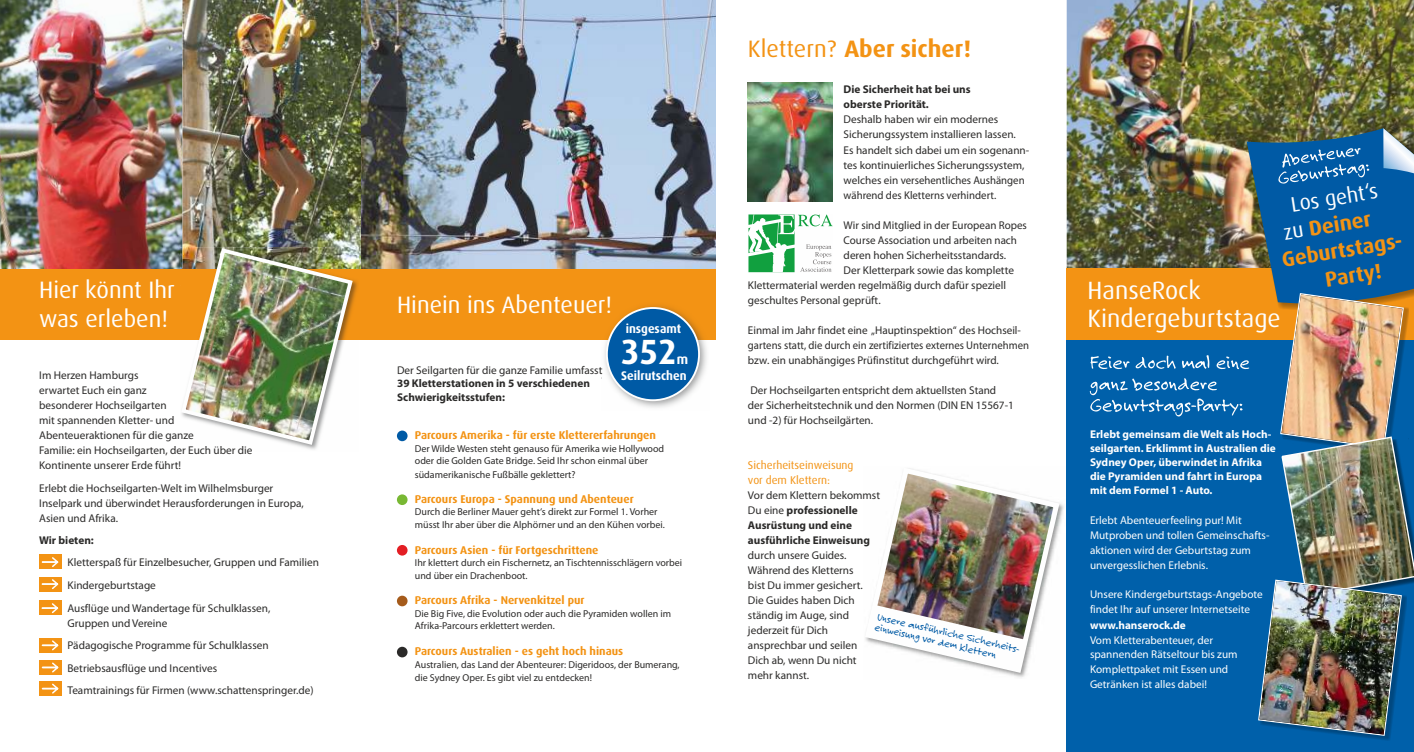
<style>
.page{position:relative;width:1414px;height:752px;background:#fff}
.page>*{position:absolute;margin:0;border:0;box-sizing:border-box;transform-origin:0 0}
.t1{font:700 35px "Dax Offc";color:#fff;scale:.95 1}
.t2{font:25px/28.8px "Dax Offc";color:#fefefe}
.t3{font:23.75px/28.5px "Dax Offc";color:#fff}
.t4{font:700 23.75px "Dax Offc";color:#f39314}
.t5{font:700 21.12px "Dax Offc";color:#f39314}
.t6{font:21.12px "Dax Offc";color:#fefefe}
.t7{font:700 13.75px "Dax Offc";color:#fff;scale:.95 1}
.t8{font:700 12.5px "Dax Offc";color:#fff;scale:.95 1}
.t9{font:11.25px/15px "Myriad Pro";color:#2b2a29}
.t10{font:11.25px/14.9px "Myriad Pro";color:#fefefe}
.t11{font:700 11.25px/15px "Myriad Pro";color:#2b2a29}
.t12{font:700 11.25px "Dax Offc";color:#f39314}
.t13{font:700 11.25px/14px "Myriad Pro";color:#fefefe}
.t14{font:11.25px/10.8px "Felt Tip Roman";color:#005aa5}
.t15{font:11.25px/15px "Dax Offc";color:#f39314}
.t16{font:10px/12.8px "Myriad Pro";color:#2b2a29}
.s1{font-weight:400}
.s2{font-weight:400;color:#fefefe}
</style>
<div class="page">
<div style="left:0;top:268px;width:716px;height:72px;background:#f39314"></div>
<img style="left:0;top:0;width:716px;height:269px">
<img style="left:601px;top:305px;width:106px;height:103px">
<div style="left:607px;top:308px;width:92px;height:92px;background:#005aa5;border-radius:50%"></div>
<div style="left:606px;top:307px;width:94px;height:94px;border:2px solid #fefefe;border-radius:50%"></div>
<div style="left:397px;top:430px;width:10px;height:11px;background:#005aa5;border-radius:50%"></div>
<div style="left:397px;top:494px;width:10px;height:11px;background:#78b833;border-radius:50%"></div>
<div style="left:397px;top:544px;width:10px;height:11px;background:#e31e24;border-radius:50%"></div>
<div style="left:397px;top:595px;width:10px;height:11px;background:#a55b1b;border-radius:50%"></div>
<div style="left:397px;top:646px;width:10px;height:11px;background:#2b2a29;border-radius:50%"></div>
<div style="left:39px;top:554px;width:23px;height:14px;background:#f39314"></div>
<div style="left:39px;top:576px;width:23px;height:14px;background:#f39314"></div>
<div style="left:39px;top:600px;width:23px;height:14px;background:#f39314"></div>
<div style="left:39px;top:660px;width:23px;height:14px;background:#f39314"></div>
<div style="left:39px;top:637px;width:23px;height:15px;background:#f39314"></div>
<div style="left:39px;top:681px;width:23px;height:14px;background:#f39314"></div>
<img style="left:748px;top:83px;width:85px;height:118px">
<svg style="left:748px;top:214px;width:85px;height:58px"></svg>
<img style="left:179px;top:246px;width:176px;height:201px">
<svg style="left:41px;top:557px;width:18px;height:10px"></svg>
<svg style="left:41px;top:579px;width:18px;height:11px"></svg>
<svg style="left:41px;top:603px;width:21px;height:12px"></svg>
<svg style="left:41px;top:640px;width:18px;height:11px"></svg>
<svg style="left:41px;top:662px;width:18px;height:11px"></svg>
<svg style="left:41px;top:683px;width:18px;height:11px"></svg>
<div style="left:1067px;top:340px;width:347px;height:411px;background:#0060aa"></div>
<img style="left:1067px;top:0;width:347px;height:268px">
<div style="left:1067px;top:268px;width:347px;height:72px;background:#f39314"></div>
<div style="left:1260px;top:581px;width:147px;height:159px;background:#2b2a29;opacity:.29"></div>
<img style="left:1089px;top:128px;width:325px;height:608px">
<img style="left:1259px;top:580px;width:141px;height:154px">
<img style="left:865px;top:468px;width:197px;height:207px">
<h3 class="t3" style="left:39px;top:277px;width:137px">Hier könnt Ihr was erleben!</h3>
<p class="t9" style="left:39px;top:368px;width:215px">Im Herzen Hamburgs<br>erwartet Euch ein ganz<br>besonderer Hochseilgarten<br>mit spannenden Kletter- und<br>Abenteueraktionen für die ganze<br>Familie: ein Hochseilgarten, der Euch über die<br>Kontinente unserer Erde führt!</p>
<p class="t9" style="left:39px;top:482px;width:266px">Erlebt die Hochseilgarten-Welt im Wilhelmsburger<br>Inselpark und überwindet Herausforderungen in Europa,<br>Asien und Afrika.</p>
<p class="t11" style="left:39px;top:533px;width:56px">Wir bieten:</p>
<p class="t9" style="left:68px;top:552px;width:253px;line-height:22.5px">Kletterspaß für Einzelbesucher, Gruppen und Familien<br>Kindergeburtstage<br>Ausflüge und Wandertage für Schulklassen,</p>
<p class="t9" style="left:68px;top:612px;width:248px;line-height:22.5px">Gruppen und Vereine<br>Pädagogische Programme für Schulklassen Betriebsausflüge und Incentives<br>Teamtrainings für Firmen (www.schattenspringer.de)</p>
<h3 class="t3" style="left:397px;top:291px;width:217px">Hinein ins Abenteuer!</h3>
<p class="t9" style="left:397px;top:363px;width:207px">Der Seilgarten für die ganze Familie umfasst</p>
<p class="t11" style="left:397px;top:377px;width:194px;line-height:13.5px">39 Kletterstationen in 5 verschiedenen<br>Schwierigkeitsstufen:</p>
<p class="t8" style="left:626px;top:323px;width:60px">insgesamt</p>
<h1 class="t1" style="left:621px;top:336px;width:61px">352</h1>
<p class="t7" style="left:677px;top:353px;width:14px">m</p>
<p class="t8" style="left:621px;top:369px;width:70px">Seilrutschen</p>
<p class="t12" style="left:415px;top:430px;width:243px">Parcours Amerika - für erste Klettererfahrungen</p>
<p class="t16" style="left:415px;top:443px;width:251px">Der Wilde Westen steht genauso für Amerika wie Hollywood oder die Golden Gate Bridge. Seid Ihr schon einmal über</p>
<p class="t16" style="left:415px;top:469px;width:162px">südamerikanische Fußbälle geklettert?</p>
<p class="t12" style="left:415px;top:494px;width:220px">Parcours Europa - Spannung und Abenteuer</p>
<p class="t16" style="left:415px;top:506px;width:251px">Durch die Berliner Mauer geht‘s direkt zur Formel 1. Vorher müsst Ihr aber über die Alphörner und an den Kühen vorbei.</p>
<p class="t12" style="left:415px;top:544px;width:185px">Parcours Asien - für Fortgeschrittene</p>
<p class="t16" style="left:415px;top:557px;width:269px">Ihr klettert durch ein Fischernetz, an Tischtennisschlägern vorbei und über ein Drachenboot.</p>
<p class="t12" style="left:415px;top:595px;width:171px">Parcours Afrika - Nervenkitzel pur</p>
<p class="t16" style="left:415px;top:607px;width:258px">Die Big Five, die Evolution oder auch die Pyramiden wollen im<br>Afrika-Parcours erklettert werden.</p>
<p class="t12" style="left:415px;top:646px;width:210px">Parcours Australien - es geht hoch hinaus</p>
<p class="t16" style="left:415px;top:658px;width:266px">Australien, das Land der Abenteurer: Digeridoos, der Bumerang, die Sydney Oper. Es gibt viel zu entdecken!</p>
<h3 class="t4" style="left:748px;top:39px;width:225px"><span class="s1">Klettern?</span> Aber sicher!</h3>
<p class="t11" style="left:844px;top:83px;width:129px">Die Sicherheit hat bei uns oberste Priorität.</p>
<p class="t9" style="left:844px;top:113px;width:187px">Deshalb haben wir ein modernes Sicherungssystem installieren lassen.<br>Es handelt sich dabei um ein sogenann&shy;tes kontinuierliches Sicherungssystem, welches ein versehentliches Aushängen während des Kletterns verhindert.</p>
<p class="t9" style="left:844px;top:218px;width:185px">Wir sind Mitglied in der European Ropes</p>
<p class="t9" style="left:844px;top:233px;width:175px">Course Association und arbeiten nach</p>
<p class="t9" style="left:844px;top:248px;width:164px">deren hohen Sicherheitsstandards.</p>
<p class="t9" style="left:844px;top:263px;width:172px">Der Kletterpark sowie das komplette</p>
<p class="t9" style="left:748px;top:278px;width:260px">Klettermaterial werden regelmäßig durch dafür speziell</p>
<p class="t9" style="left:748px;top:293px;width:134px">geschultes Personal geprüft.</p>
<p class="t9" style="left:748px;top:323px;width:282px">Einmal im Jahr findet eine „Hauptinspektion“ des Hochseil&shy;gartens statt, die durch ein zertifiziertes externes Unternehmen bzw. ein unabhängiges Prüfinstitut durchgeführt wird.</p>
<p class="t9" style="left:748px;top:383px;width:267px">Der Hochseilgarten entspricht dem aktuellsten Stand<br>der Sicherheitstechnik und den Normen (DIN EN 15567-1 und -2) für Hochseilgärten.</p>
<p class="t15" style="left:748px;top:458px;width:107px">Sicherheitseinweisung vor dem Klettern:</p>
<p class="t11" style="left:748px;top:488px;width:134px"><span class="s1">Vor dem Klettern bekommst<br>Du eine</span> professionelle<br>Ausrüstung und eine ausführliche Einweisung</p>
<p class="t9" style="left:748px;top:548px;width:116px">durch unsere Guides.<br>Während des Kletterns bist Du immer gesichert.<br>Die Guides haben Dich ständig im Auge, sind jederzeit für Dich ansprechbar und seilen<br>Dich ab, wenn Du nicht mehr kannst.</p>
<p class="t14" style="left:879px;top:610px;width:155px;rotate:13deg">Unsere ausführliche Sicherheits&shy;einweisung vor dem Klettern</p>
<h3 class="t6" style="left:1290px;top:195px;width:89px;rotate:-9deg">Los geht‘s</h3>
<h3 class="t5" style="left:1282px;top:223px;width:90px;rotate:-9deg"><span class="s2">zu</span> Deiner</h3>
<h3 class="t5" style="left:1280px;top:250px;width:123px;rotate:-9deg">Geburtstags-</h3>
<h3 class="t5" style="left:1324px;top:270px;width:59px;rotate:-9deg">Party!</h3>
<h2 class="t2" style="left:1087px;top:277px;width:195px">HanseRock<br>Kindergeburtstage</h2>
<p class="t13" style="left:1090px;top:428px;width:187px">Erlebt gemeinsam die Welt als Hoch&shy;seilgarten. Erklimmt in Australien die Sydney Oper, überwindet in Afrika die Pyramiden und fahrt in Europa mit dem Formel 1 - Auto.</p>
<p class="t10" style="left:1090px;top:513px;width:181px">Erlebt Abenteuerfeeling pur! Mit Mutproben und tollen Gemeinschafts&shy;aktionen wird der Geburtstag zum unvergesslichen Erlebnis.</p>
<p class="t10" style="left:1090px;top:587px;width:174px">Unsere Kindergeburtstags-Angebote findet Ihr auf unserer Internetseite</p>
<p class="t13" style="left:1090px;top:618px;width:97px">www.hanserock.de</p>
<p class="t10" style="left:1090px;top:633px;width:149px">Vom Kletterabenteuer, der spannenden Rätseltour bis zum<br>Komplettpaket mit Essen und<br>Getränken ist alles dabei!</p>
</div>
